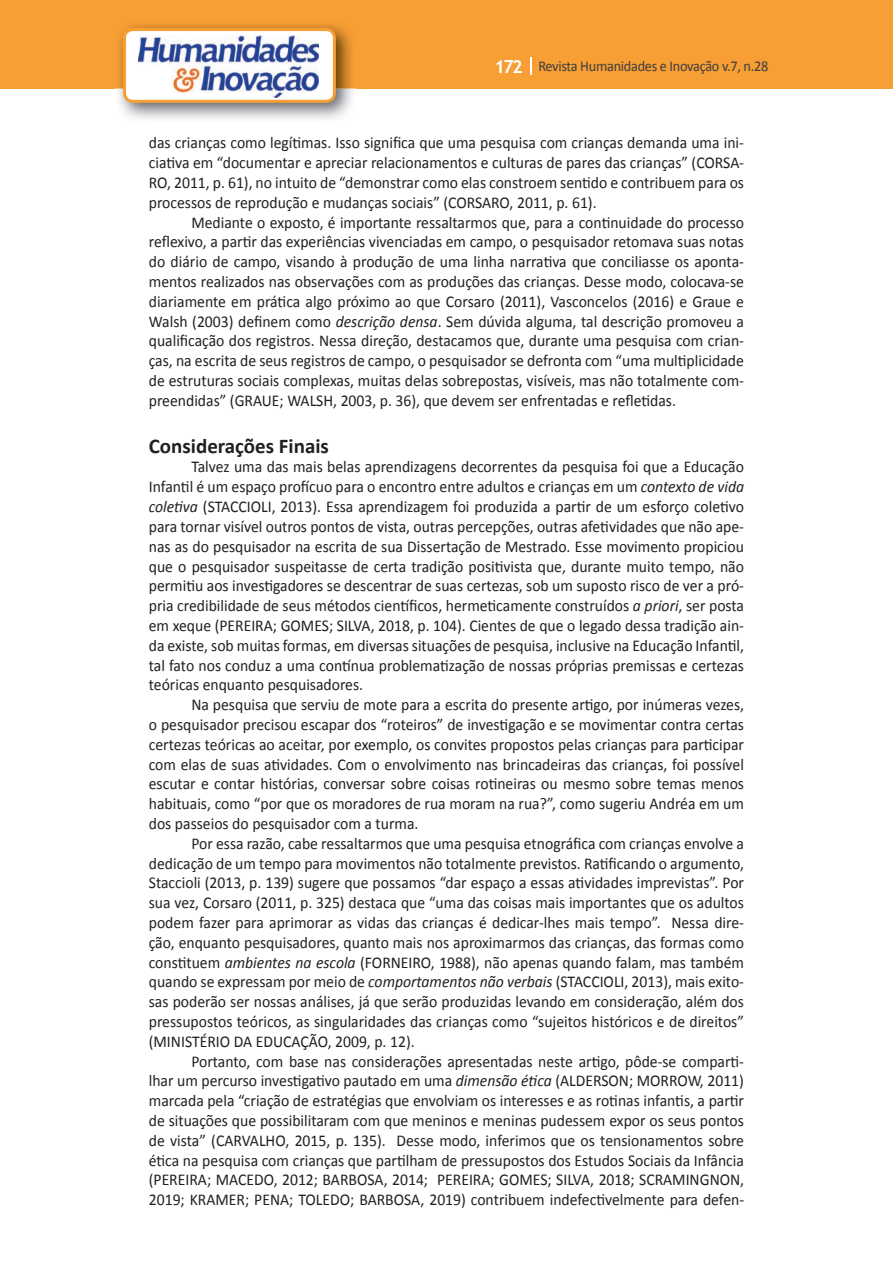
<style>
.page{position:relative;width:893px;height:1263px;background:#fff}
.page>*{position:absolute;margin:0;border:0;box-sizing:border-box;transform-origin:0 0}
.t1{font:700 21px "Calibri";color:#231f20}
.t2{font:16.5px/19.8px "Calibri";color:#231f20;text-align:justify;scale:.95 1}
.t3{font:15px "Calibri";letter-spacing:-.02em;color:#3e3e3f;scale:.95 1}
.s1{font-family:"Trebuchet MS";font-weight:700;font-size:18px;color:#fff}
.s2{font-style:italic}
</style>
<div class="page">
<div style="left:0;top:0;width:893px;height:88px;background:#f79e34"></div>
<svg style="left:530px;top:57px;width:2px;height:18px"></svg>
<img style="left:115px;top:24px;width:241px;height:95px">
<svg style="left:123px;top:28px;width:213px;height:75px"></svg>
<p class="t3" style="left:495px;top:57px;width:290px"><span class="s1">172</span> Revista Humanidades e Inovação v.7, n.28</p>
<p class="t2" style="left:149px;top:133px;width:628px">das crianças como legítimas. Isso significa que uma pesquisa com crianças demanda uma ini&shy;ciativa em “documentar e apreciar relacionamentos e culturas de pares das crianças” (CORSA-RO, 2011, p. 61), no intuito de “demonstrar como elas constroem sentido e contribuem para os processos de reprodução e mudanças sociais” (CORSARO, 2011, p. 61).</p>
<p class="t2" style="left:149px;top:212px;width:628px;text-indent:43px">Mediante o exposto, é importante ressaltarmos que, para a continuidade do processo reflexivo, a partir das experiências vivenciadas em campo, o pesquisador retomava suas notas do diário de campo, visando à produção de uma linha narrativa que conciliasse os aponta&shy;mentos realizados nas observações com as produções das crianças. Desse modo, colocava-se diariamente em prática algo próximo ao que Corsaro (2011), Vasconcelos (2016) e Graue e Walsh (2003) definem como <span class="s2">descrição densa</span>. Sem dúvida alguma, tal descrição promoveu a qualificação dos registros. Nessa direção, destacamos que, durante uma pesquisa com crian&shy;ças, na escrita de seus registros de campo, o pesquisador se defronta com “uma multiplicidade de estruturas sociais complexas, muitas delas sobrepostas, visíveis, mas não totalmente com&shy;preendidas” (GRAUE; WALSH, 2003, p. 36), que devem ser enfrentadas e refletidas.</p>
<p class="t1" style="left:149px;top:432px;width:182px">Considerações Finais</p>
<p class="t2" style="left:149px;top:457px;width:628px;text-indent:43px">Talvez uma das mais belas aprendizagens decorrentes da pesquisa foi que a Educação Infantil é um espaço profícuo para o encontro entre adultos e crianças em um <span class="s2">contexto de vida coletiva</span> (STACCIOLI, 2013). Essa aprendizagem foi produzida a partir de um esforço coletivo para tornar visível outros pontos de vista, outras percepções, outras afetividades que não ape&shy;nas as do pesquisador na escrita de sua Dissertação de Mestrado. Esse movimento propiciou que o pesquisador suspeitasse de certa tradição positivista que, durante muito tempo, não permitiu aos investigadores se descentrar de suas certezas, sob um suposto risco de ver a pró&shy;pria credibilidade de seus métodos científicos, hermeticamente construídos <span class="s2">a priori</span>, ser posta em xeque (PEREIRA; GOMES; SILVA, 2018, p. 104). Cientes de que o legado dessa tradição ain&shy;da existe, sob muitas formas, em diversas situações de pesquisa, inclusive na Educação Infantil, tal fato nos conduz a uma contínua problematização de nossas próprias premissas e certezas teóricas enquanto pesquisadores.</p>
<p class="t2" style="left:149px;top:695px;width:628px;text-indent:43px">Na pesquisa que serviu de mote para a escrita do presente artigo, por inúmeras vezes, o pesquisador precisou escapar dos “roteiros” de investigação e se movimentar contra certas certezas teóricas ao aceitar, por exemplo, os convites propostos pelas crianças para participar com elas de suas atividades. Com o envolvimento nas brincadeiras das crianças, foi possível escutar e contar histórias, conversar sobre coisas rotineiras ou mesmo sobre temas menos habituais, como “por que os moradores de rua moram na rua?”, como sugeriu Andréa em um dos passeios do pesquisador com a turma.</p>
<p class="t2" style="left:149px;top:833px;width:628px;text-indent:43px">Por essa razão, cabe ressaltarmos que uma pesquisa etnográfica com crianças envolve a dedicação de um tempo para movimentos não totalmente previstos. Ratificando o argumento, Staccioli (2013, p. 139) sugere que possamos “dar espaço a essas atividades imprevistas”. Por sua vez, Corsaro (2011, p. 325) destaca que “uma das coisas mais importantes que os adultos podem fazer para aprimorar as vidas das crianças é dedicar-lhes mais tempo”. Nessa dire&shy;ção, enquanto pesquisadores, quanto mais nos aproximarmos das crianças, das formas como constituem <span class="s2">ambientes na escola</span> (FORNEIRO, 1988), não apenas quando falam, mas também quando se expressam por meio de <span class="s2">comportamentos não verbais</span> (STACCIOLI, 2013), mais exito&shy;sas poderão ser nossas análises, já que serão produzidas levando em consideração, além dos pressupostos teóricos, as singularidades das crianças como “sujeitos históricos e de direitos” (MINISTÉRIO DA EDUCAÇÃO, 2009, p. 12).</p>
<p class="t2" style="left:149px;top:1051px;width:628px;text-indent:43px">Portanto, com base nas considerações apresentadas neste artigo, pôde-se comparti&shy;lhar um percurso investigativo pautado em uma <span class="s2">dimensão ética</span> (ALDERSON; MORROW, 2011) marcada pela “criação de estratégias que envolviam os interesses e as rotinas infantis, a partir de situações que possibilitaram com que meninos e meninas pudessem expor os seus pontos de vista” (CARVALHO, 2015, p. 135). Desse modo, inferimos que os tensionamentos sobre ética na pesquisa com crianças que partilham de pressupostos dos Estudos Sociais da Infância (PEREIRA; MACEDO, 2012; BARBOSA, 2014; PEREIRA; GOMES; SILVA, 2018; SCRAMINGNON, 2019; KRAMER; PENA; TOLEDO; BARBOSA, 2019) contribuem indefectivelmente para defen-</p>
</div>
